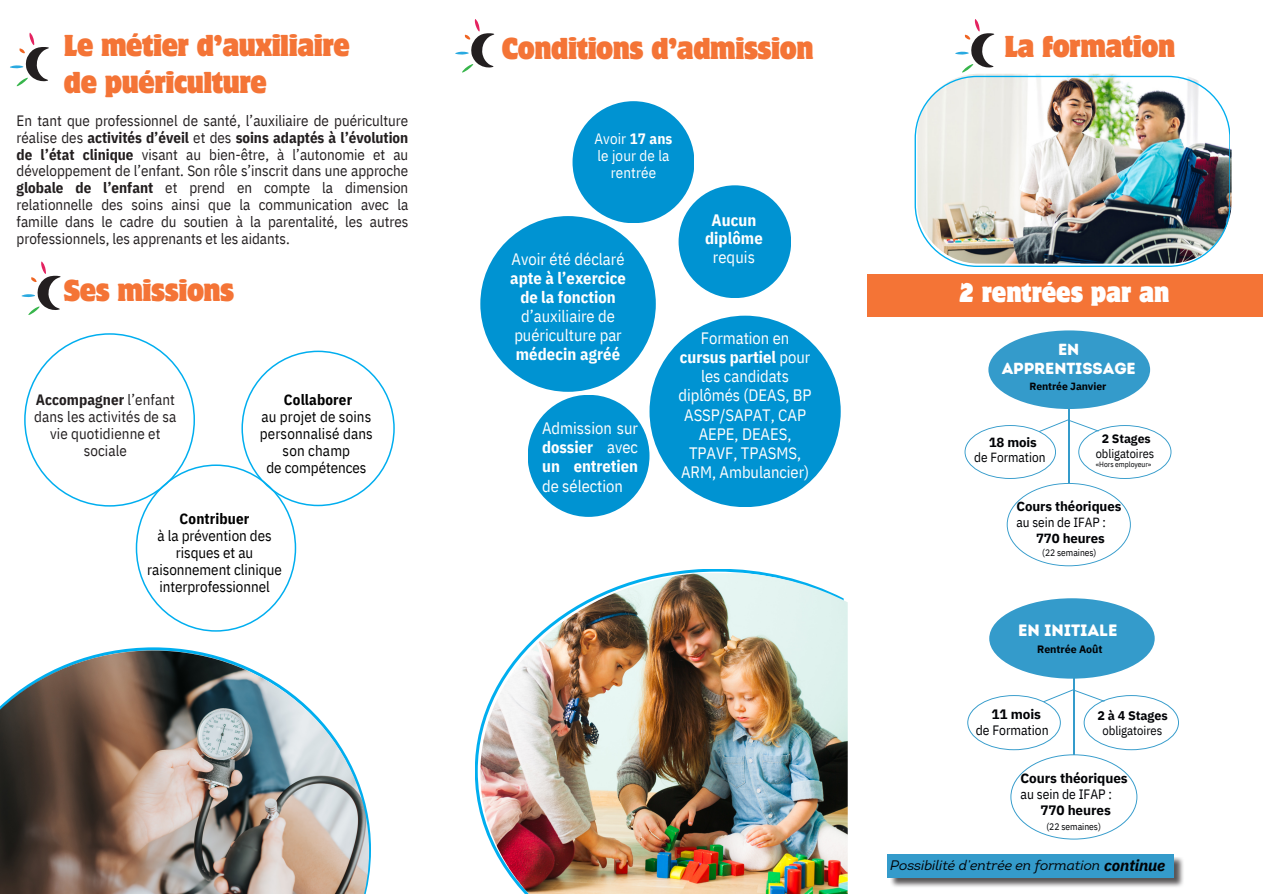
<style>
.page{position:relative;width:1263px;height:894px;background:#fff}
.page>*{position:absolute;margin:0;border:0;box-sizing:border-box;transform-origin:0 0}
.t1{font:semi-condensed 27px/37.2px "Motter Corpus Std";letter-spacing:-.015em;color:#f47436}
.t2{font:semi-condensed 24px "Motter Corpus Std";color:#fff}
.t3{font:16.5px/19.2px "IBM Plex Sans Cond";color:#fff;text-align:center}
.t4{font:700 16.5px/18.6px "IBM Plex Sans Cond";letter-spacing:.005em;color:#fff;text-align:center}
.t5{font:16.5px "Intro Rust Base";letter-spacing:-.005em;color:#fff}
.t6{font:16.05px/19.2px "Intro Rust Base";letter-spacing:-.005em;color:#fff;text-align:center}
.t7{font:15px/16.8px "IBM Plex Sans Cond";color:#231f20;text-align:justify}
.t8{font:15px/16.8px "IBM Plex Sans Cond";letter-spacing:-.005em;color:#000;text-align:center}
.t9{font:15px/16.8px "IBM Plex Sans Cond";letter-spacing:.01em;color:#fff;text-align:center}
.t10{font:italic 13.8px "Intro";letter-spacing:-.005em;color:#000205}
.t11{font:700 13.5px/16px "IBM Plex Sans";letter-spacing:-.005em;color:#000205}
.t12{font:13.5px "IBM Plex Sans Cond";letter-spacing:-.005em;color:#000205}
.t13{font:700 13.2px/15.6px "IBM Plex Sans";letter-spacing:-.005em;color:#000205}
.t14{font:13.2px "IBM Plex Sans Cond";letter-spacing:-.005em;color:#000205}
.t15{font:12.6px "IBM Plex Sans Cond";letter-spacing:-.005em;color:#000205}
.t16{font:700 12.6px "IBM Plex Sans";letter-spacing:-.005em;color:#000205}
.t17{font:12.3px "IBM Plex Sans Cond";letter-spacing:-.005em;color:#000205}
.t18{font:700 12.3px "IBM Plex Sans";letter-spacing:-.005em;color:#000205}
.t19{font:700 10.65px "IBM Plex Sans";letter-spacing:-.005em;color:#000205}
.t20{font:700 10.35px "IBM Plex Sans";letter-spacing:-.005em;color:#000205}
.t21{font:9.45px "IBM Plex Sans Cond";letter-spacing:-.005em;color:#000205}
.t22{font:7.5px "IBM Plex Sans Cond";letter-spacing:-.005em;color:#000205}
.s1{font-weight:700}
.s2{font-weight:400}
.s3{font-family:"IBM Plex Sans Cond";font-weight:400}
.s4{font-family:"IBM Plex Sans";font-weight:700;font-size:15.6px}
</style>
<div class="page">
<img style="left:0;top:650px;width:369px;height:243px">
<svg style="left:24px;top:333px;width:371px;height:298px"></svg>
<svg style="left:475px;top:569px;width:292px;height:244px"></svg>
<img style="left:480px;top:573px;width:367px;height:320px">
<div style="left:528px;top:394px;width:121px;height:122px;background:#0093d2;border-radius:50%"></div>
<div style="left:480px;top:216px;width:176px;height:175px;background:#0093d2;border-radius:50%"></div>
<div style="left:679px;top:185px;width:112px;height:113px;background:#0093d2;border-radius:50%"></div>
<svg style="left:10px;top:33px;width:39px;height:54px"></svg>
<svg style="left:455px;top:19px;width:39px;height:54px"></svg>
<svg style="left:22px;top:261px;width:39px;height:54px"></svg>
<img style="left:915px;top:76px;width:315px;height:191px">
<svg style="left:955px;top:19px;width:39px;height:54px"></svg>
<div style="left:988px;top:330px;width:162px;height:79px;background:#349bcb;border-radius:50%"></div>
<hr style="left:1068px;top:409px;width:1px;height:74px;background:#349bcb">
<svg style="left:964px;top:419px;width:207px;height:147px"></svg>
<div style="left:989px;top:598px;width:166px;height:80px;background:#349bcb;border-radius:50%"></div>
<hr style="left:1073px;top:678px;width:1px;height:76px;background:#349bcb">
<svg style="left:967px;top:689px;width:212px;height:150px"></svg>
<img style="left:890px;top:857px;width:294px;height:30px">
<div style="left:888px;top:854px;width:286px;height:23px;background:#349bcb"></div>
<div style="left:572px;top:101px;width:122px;height:122px;background:#0093d2;border-radius:50%"></div>
<div style="left:649px;top:315px;width:192px;height:192px;background:#0093d2;border-radius:50%"></div>
<div style="left:867px;top:274px;width:396px;height:42px;background:#f47436"></div>
<h4 class="t1" style="left:64px;top:30px;width:287px">Le métier d’auxiliaire de puériculture</h4>
<h4 class="t7" style="left:17px;top:112px;width:393px">En tant que professionnel de santé, l’auxiliaire de puériculture réalise des <span class="s1">activités d’éveil</span> et des <span class="s1">soins adaptés à l’évolution de l’état clinique</span> visant au bien-être, à l’autonomie et au développement de l’enfant. Son rôle s’inscrit dans une approche <span class="s1">globale de l’enfant</span> et prend en compte la dimension relationnelle des soins ainsi que la communication avec la famille dans le cadre du soutien à la parentalité, les autres professionnels, les apprenants et les aidants.</h4>
<h4 class="t1" style="left:64px;top:274px;width:172px">Ses missions</h4>
<h4 class="t7" style="left:34px;top:391px;width:144px;text-align:center"><span class="s1">Accompagner</span> l’enfant dans les activités de sa vie quotidienne et sociale</h4>
<h4 class="t8" style="left:260px;top:391px;width:114px"><span class="s1">Collaborer<br></span>au projet de soins personnalisé dans son champ<br>de compétences</h4>
<h1 class="t8" style="left:157px;top:510px;width:116px"><span class="s1">Contribuer<br></span>à la prévention des risques et au</h1>
<p class="t8" style="left:147px;top:561px;width:136px">raisonnement clinique interprofessionnel</p>
<h4 class="t1" style="left:502px;top:33px;width:313px">Conditions d’admission</h4>
<h4 class="t9" style="left:594px;top:130px;width:80px">Avoir <span class="s1">17 ans </span>le jour de la rentrée</h4>
<h1 class="t3" style="left:510px;top:248px;width:117px">Avoir été déclaré <span class="s1">apte à l’exercice de la fonction </span>d’auxiliaire de puériculture par <span class="s1">médecin agréé</span></h1>
<h4 class="t3" style="left:493px;top:347px;width:98px">Signature d’un</h4>
<h4 class="t3" style="left:542px;top:418px;width:97px;text-align:justify">Admission sur <span class="s1">dossier</span> avec <span class="s1">un entretien </span>de sélection</h4>
<h4 class="t4" style="left:705px;top:210px;width:59px">Aucun diplôme <span class="s2">requis</span></h4>
<p class="t3" style="left:679px;top:328px;width:134px">Formation en <span class="s1">cursus partiel</span> pour les candidats diplômés (DEAS, BP<br>ASSP/SAPAT, CAP<br>AEPE, DEAES,<br>TPAVF, TPASMS,<br>ARM, Ambulancier)</p>
<h2 class="t1" style="left:1004px;top:31px;width:172px">La formation</h2>
<h2 class="t2" style="left:959px;top:283px;width:212px">2 rentrées par an</h2>
<h4 class="t6" style="left:1002px;top:339px;width:136px">EN<br>APPRENTISSAGE</h4>
<h5 class="t20" style="left:1029px;top:379px;width:78px">Rentrée Janvier</h5>
<p class="t13" style="left:989px;top:433px;width:50px">18 mois</p>
<p class="t14" style="left:974px;top:449px;width:73px">de Formation</p>
<h6 class="t18" style="left:1102px;top:430px;width:50px">2 Stages</h6>
<p class="t17" style="left:1096px;top:445px;width:60px">obligatoires</p>
<h3 class="t22" style="left:1096px;top:459px;width:57px">«Hors employeur»</h3>
<p class="t13" style="left:1016px;top:498px;width:106px">Cours théoriques <span class="s3">au sein de IFAP :</span></p>
<p class="t13" style="left:1036px;top:529px;width:70px">770 heures</p>
<h6 class="t21" style="left:1042px;top:546px;width:56px">(22 semaines)</h6>
<p class="t5" style="left:1018px;top:620px;width:101px">EN INITIALE</p>
<h6 class="t19" style="left:1037px;top:642px;width:67px">Rentrée Août</h6>
<h6 class="t11" style="left:991px;top:705px;width:51px">11 mois</h6>
<h5 class="t12" style="left:976px;top:721px;width:74px">de Formation</h5>
<h6 class="t16" style="left:1097px;top:707px;width:72px">2 à 4 Stages</h6>
<h6 class="t15" style="left:1102px;top:722px;width:61px">obligatoires</h6>
<p class="t11" style="left:1020px;top:770px;width:109px">Cours théoriques <span class="s3">au sein de IFAP :</span></p>
<h4 class="t11" style="left:1040px;top:802px;width:72px">770 heures</h4>
<h5 class="t21" style="left:1046px;top:820px;width:56px">(22 semaines)</h5>
<p class="t10" style="left:890px;top:859px;width:277px">Possibilité d’entrée en formation <span class="s4">continue</span></p>
</div>
